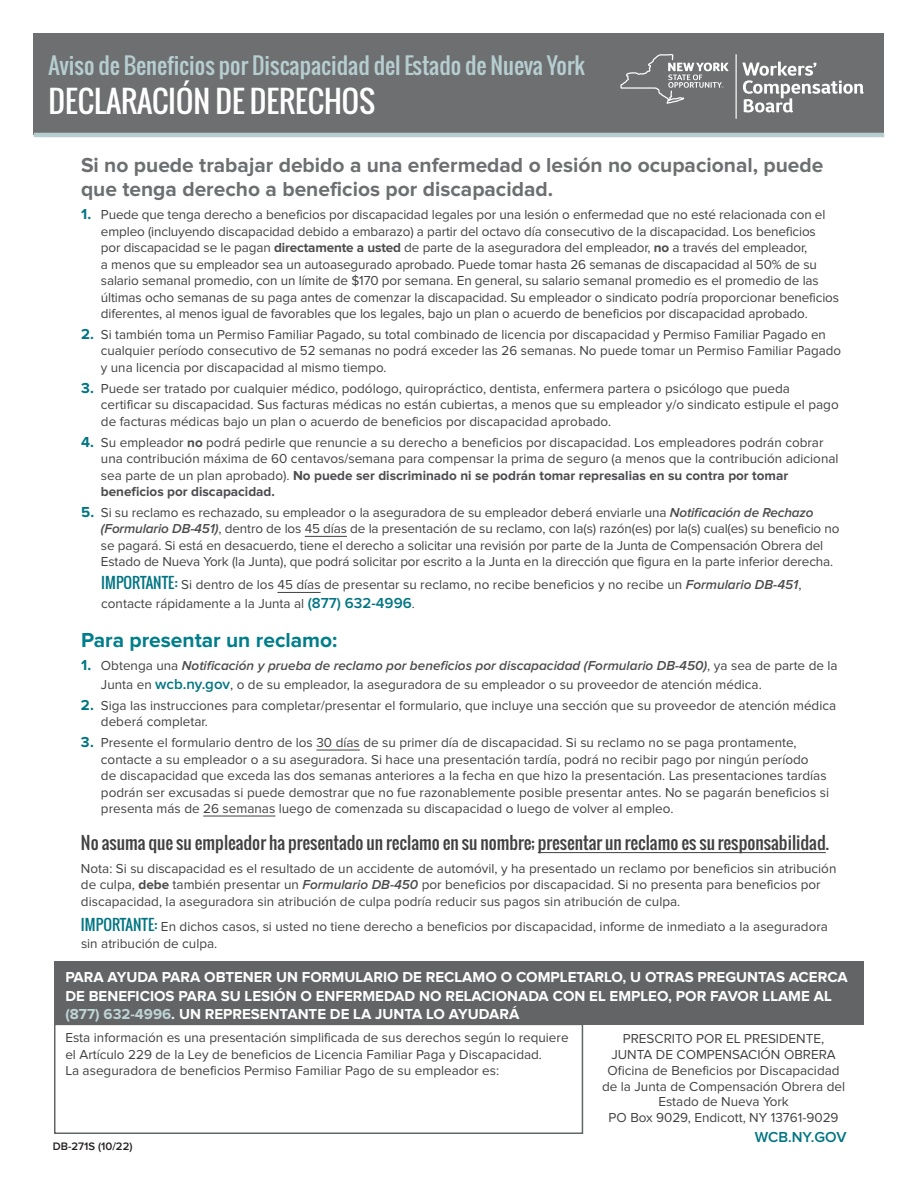
<style>
.page{position:relative;width:918px;height:1188px;background:#fff}
.page>*{position:absolute;margin:0;border:0;box-sizing:border-box;transform-origin:0 0}
.t1{font:30px "Oswald";color:#fff}
.t2{font:22.5px "Oswald";color:#b7ced0}
.Intro{font:700 21px/24px "Proxima Nova";color:#6d6f71}
.t3{font:700 21px "Proxima Nova";color:#007e8b}
.t4{font:17.25px "Oswald";color:#414142}
.t5{font:700 15px/18.8px "Proxima Nova";color:#fff}
.t6{font:600 15px "Proxima Nova";color:#007582}
.t7{font:13.5px/16.5px "Proxima Nova";color:#414142}
.t8{font:600 11.25px "Proxima Nova";color:#231f20}
.s1{font-weight:700;font-size:15px;color:#007582}
.s2{font-weight:700;color:#4d4d4f}
.s3{font-weight:600;font-style:italic;color:#4d4d4f}
.s4{font-family:"Oswald";font-size:15px;color:#007582}
.s5{font-weight:600;font-size:15px;color:#007582}
.s6{color:#bed3d4}
</style>
<div class="page">
<div style="left:34px;top:34px;width:850px;height:101px;background:#6d6f71"></div>
<hr style="left:34px;top:133px;width:850px;height:4px;background:#b7ced0">
<div style="left:54px;top:961px;width:810px;height:63px;background:#636466"></div>
<div style="left:54px;top:1024px;width:529px;height:110px;border:2px solid #636466"></div>
<hr style="left:736px;top:54px;width:1px;height:65px;background:#fff">
<svg style="left:620px;top:54px;width:109px;height:50px"></svg>
<svg style="left:742px;top:62px;width:122px;height:50px"></svg>
<hr style="left:305px;top:536px;width:42px;height:1px;background:#414142">
<hr style="left:277px;top:592px;width:44px;height:1px;background:#414142">
<hr style="left:316px;top:750px;width:44px;height:1px;background:#414142">
<hr style="left:203px;top:816px;width:72px;height:1px;background:#414142">
<hr style="left:538px;top:852px;width:288px;height:1px;background:#414142">
<h1 class="t2" style="left:49px;top:49px;width:538px">Aviso de Beneficios por Discapacidad del Estado de Nueva York</h1>
<h2 class="t1" style="left:49px;top:79px;width:328px">DECLARACIÓN DE DERECHOS</h2>
<p class="Intro" style="left:81px;top:154px;width:744px">Si no puede trabajar debido a una enfermedad o lesión no ocupacional, puede que tenga derecho a beneficios por discapacidad.</p>
<p class="t7" style="left:101px;top:207px;width:740px;text-indent:-20px"><span class="s1">1.</span> Puede que tenga derecho a beneficios por discapacidad legales por una lesión o enfermedad que no esté relacionada con el empleo (incluyendo discapacidad debido a embarazo) a partir del octavo día consecutivo de la discapacidad. Los beneficios<br>por discapacidad se le pagan <span class="s2">directamente a usted</span> de parte de la aseguradora del empleador, <span class="s2">no</span> a través del empleador,<br>a menos que su empleador sea un autoasegurado aprobado. Puede tomar hasta 26 semanas de discapacidad al 50% de su salario semanal promedio, con un límite de $170 por semana. En general, su salario semanal promedio es el promedio de las últimas ocho semanas de su paga antes de comenzar la discapacidad. Su empleador o sindicato podría proporcionar beneficios diferentes, al menos igual de favorables que los legales, bajo un plan o acuerdo de beneficios por discapacidad aprobado.</p>
<p class="t7" style="left:101px;top:326px;width:742px;text-indent:-20px"><span class="s1">2.</span> Si también toma un Permiso Familiar Pagado, su total combinado de licencia por discapacidad y Permiso Familiar Pagado en cualquier período consecutivo de 52 semanas no podrá exceder las 26 semanas. No puede tomar un Permiso Familiar Pagado y una licencia por discapacidad al mismo tiempo.</p>
<p class="t7" style="left:101px;top:380px;width:739px;text-indent:-20px"><span class="s1">3.</span> Puede ser tratado por cualquier médico, podólogo, quiropráctico, dentista, enfermera partera o psicólogo que pueda certificar su discapacidad. Sus facturas médicas no están cubiertas, a menos que su empleador y/o sindicato estipule el pago de facturas médicas bajo un plan o acuerdo de beneficios por discapacidad aprobado.</p>
<p class="t7" style="left:101px;top:434px;width:739px;text-indent:-20px"><span class="s1">4.</span> Su empleador <span class="s2">no</span> podrá pedirle que renuncie a su derecho a beneficios por discapacidad. Los empleadores podrán cobrar una contribución máxima de 60 centavos/semana para compensar la prima de seguro (a menos que la contribución adicional sea parte de un plan aprobado). <span class="s2">No puede ser discriminado ni se podrán tomar represalias en su contra por tomar beneficios por discapacidad.</span></p>
<p class="t7" style="left:101px;top:504px;width:740px;text-indent:-20px"><span class="s1">5.</span> Si su reclamo es rechazado, su empleador o la aseguradora de su empleador deberá enviarle una <span class="s3">Notificación de Rechazo (Formulario DB-451)</span>, dentro de los 45 días de la presentación de su reclamo, con la(s) razón(es) por la(s) cual(es) su beneficio no se pagará. Si está en desacuerdo, tiene el derecho a solicitar una revisión por parte de la Junta de Compensación Obrera del Estado de Nueva York (la Junta), que podrá solicitar por escrito a la Junta en la dirección que figura en la parte inferior derecha.</p>
<p class="t7" style="left:101px;top:576px;width:702px;line-height:18.8px"><span class="s4">IMPORTANTE:</span> Si dentro de los 45 días de presentar su reclamo, no recibe beneficios y no recibe un <span class="s3">Formulario DB-451</span>, contacte rápidamente a la Junta al <span class="s5">(877) 632-4996</span>.</p>
<h3 class="t3" style="left:81px;top:630px;width:258px">Para presentar un reclamo:</h3>
<p class="t7" style="left:101px;top:656px;width:738px;line-height:18.8px;text-indent:-20px"><span class="s1">1.</span> Obtenga una <span class="s3">Notificación y prueba de reclamo por beneficios por discapacidad (Formulario DB-450)</span>, ya sea de parte de la<br>Junta en <span class="s5">wcb.ny.gov</span>, o de su empleador, la aseguradora de su empleador o su proveedor de atención médica.</p>
<p class="t7" style="left:101px;top:697px;width:737px;text-indent:-20px"><span class="s1">2.</span> Siga las instrucciones para completar/presentar el formulario, que incluye una sección que su proveedor de atención médica deberá completar.</p>
<p class="t7" style="left:101px;top:734px;width:730px;text-indent:-20px"><span class="s1">3.</span> Presente el formulario dentro de los 30 días de su primer día de discapacidad. Si su reclamo no se paga prontamente, contacte a su empleador o a su aseguradora. Si hace una presentación tardía, podrá no recibir pago por ningún período<br>de discapacidad que exceda las dos semanas anteriores a la fecha en que hizo la presentación. Las presentaciones tardías podrán ser excusadas si puede demostrar que no fue razonablemente posible presentar antes. No se pagarán beneficios si presenta más de 26 semanas luego de comenzada su discapacidad o luego de volver al empleo.</p>
<h4 class="t4" style="left:81px;top:829px;width:750px">No asuma que su empleador ha presentado un reclamo en su nombre; presentar un reclamo es su responsabilidad.</h4>
<p class="t7" style="left:81px;top:860px;width:757px">Nota: Si su discapacidad es el resultado de un accidente de automóvil, y ha presentado un reclamo por beneficios sin atribución de culpa, <span class="s2">debe</span> también presentar un <span class="s3">Formulario DB-450</span> por beneficios por discapacidad. Si no presenta para beneficios por discapacidad, la aseguradora sin atribución de culpa podría reducir sus pagos sin atribución de culpa.</p>
<p class="t7" style="left:81px;top:919px;width:749px"><span class="s4">IMPORTANTE:</span> En dichos casos, si usted no tiene derecho a beneficios por discapacidad, informe de inmediato a la aseguradora sin atribución de culpa.</p>
<h5 class="t5" style="left:65px;top:968px;width:784px">PARA AYUDA PARA OBTENER UN FORMULARIO DE RECLAMO O COMPLETARLO, U OTRAS PREGUNTAS ACERCA<br>DE BENEFICIOS PARA SU LESIÓN O ENFERMEDAD NO RELACIONADA CON EL EMPLEO, POR FAVOR LLAME AL <span class="s6">(877) 632-4996</span>. UN REPRESENTANTE DE LA JUNTA LO AYUDARÁ</h5>
<p class="t7" style="left:65px;top:1030px;width:505px">Esta información es una presentación simplificada de sus derechos según lo requiere el Artículo 229 de la Ley de beneficios de Licencia Familiar Paga y Discapacidad.<br>La aseguradora de beneficios Permiso Familiar Pago de su empleador es:</p>
<p class="t7" style="left:623px;top:1031px;width:203px">PRESCRITO POR EL PRESIDENTE,</p>
<p class="t7" style="left:611px;top:1047px;width:226px">JUNTA DE COMPENSACIÓN OBRERA</p>
<p class="t7" style="left:602px;top:1063px;width:245px;line-height:15.8px;text-align:center">Oficina de Beneficios por Discapacidad de la Junta de Compensación Obrera del<br>Estado de Nueva York</p>
<p class="t7" style="left:609px;top:1110px;width:231px">PO Box 9029, Endicott, NY 13761-9029</p>
<p class="t8" style="left:53px;top:1141px;width:81px">DB-271S (10/22)</p>
<p class="t6" style="left:755px;top:1130px;width:93px">WCB.NY.GOV</p>
</div>
